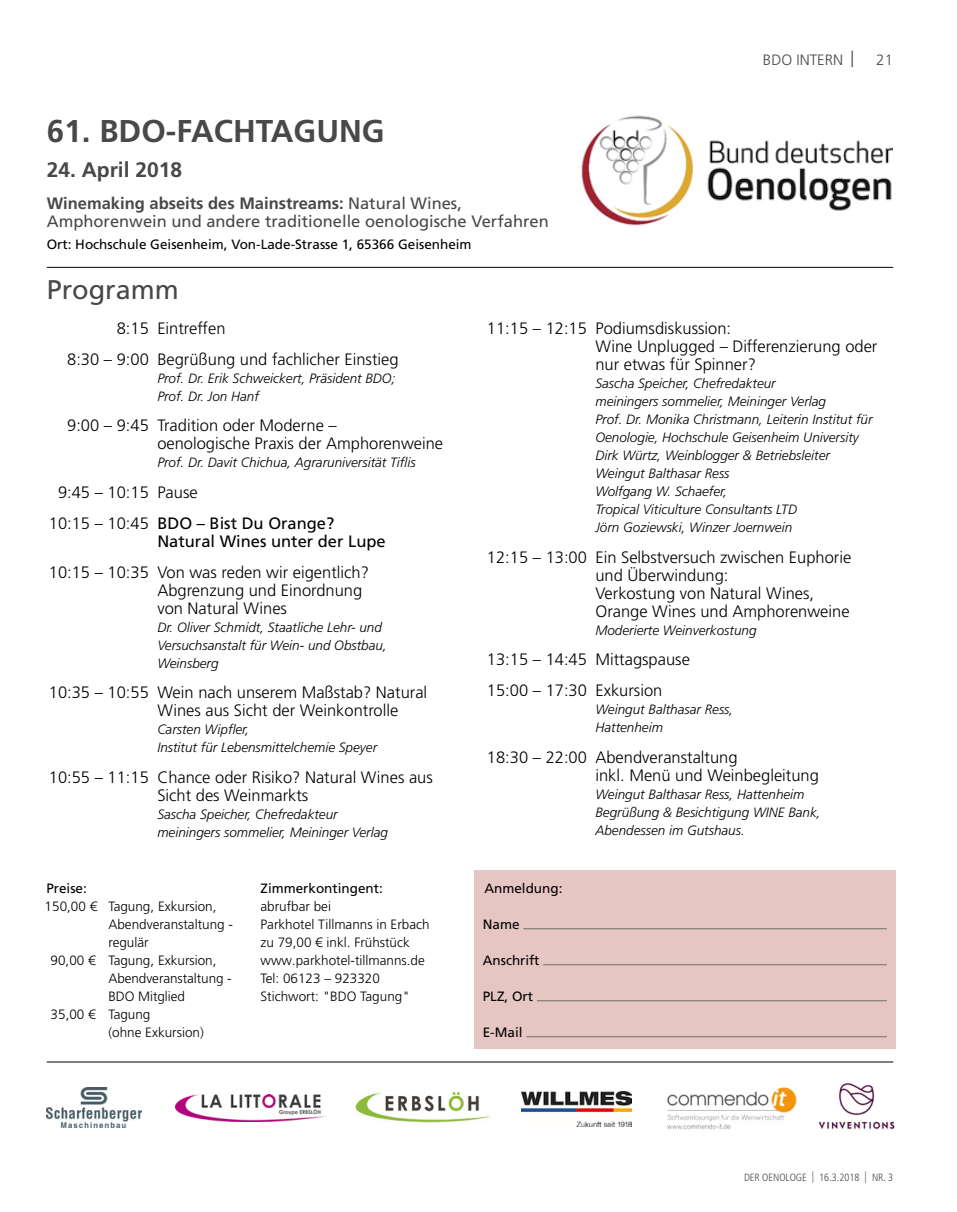
<style>
.page{position:relative;width:957px;height:1212px;background:#fff}
.page>*{position:absolute;margin:0;border:0;box-sizing:border-box;transform-origin:0 0}
.t1{font:700 31.5px "Frutiger LT Pro";color:#484847}
.t2{font:27px "Frutiger LT Pro";color:#484847}
.t3{font:700 21px "Frutiger LT Pro";color:#484847}
.t4{font:300 16.5px/18px "Frutiger LT Pro";color:#000}
.t5{font:16.5px/18px "Frutiger LT Pro";color:#484847}
.t6{font:16.5px "Frutiger LT Pro";color:#000}
.t7{font:300 15px "Frutiger LT Pro";color:#484847}
.t8{font:italic 300 13.5px/18px "Frutiger LT Pro";color:#000}
.t9{font:300 13.5px/18px "Frutiger LT Pro";color:#000}
.t10{font:13.5px "Frutiger LT Pro";color:#000}
.t11{font:300 condensed 10.5px "Frutiger LT Pro";color:#484847}
.s1{font-size:16.5px}
.s2{font-weight:700}
.s3{font-weight:400}
.s4{font-size:11.55px}
</style>
<div class="page">
<div style="left:474px;top:870px;width:421px;height:178px;background:#e6c6c2"></div>
<img style="left:581px;top:115px;width:311px;height:111px">
<hr style="left:47px;top:267px;width:846px;height:1px;background:#000">
<hr style="left:523px;top:928px;width:364px;height:1px;background:#6e6e6e">
<hr style="left:543px;top:964px;width:344px;height:1px;background:#6e6e6e">
<hr style="left:537px;top:1000px;width:350px;height:1px;background:#6e6e6e">
<hr style="left:526px;top:1036px;width:361px;height:1px;background:#6e6e6e">
<hr style="left:47px;top:1061px;width:846px;height:1px;background:#000">
<img style="left:47px;top:1087px;width:95px;height:41px">
<img style="left:667px;top:1087px;width:130px;height:43px">
<img style="left:355px;top:1091px;width:136px;height:32px">
<img style="left:175px;top:1094px;width:151px;height:27px">
<img style="left:521px;top:1092px;width:110px;height:34px">
<img style="left:818px;top:1082px;width:77px;height:48px">
<p class="t7" style="left:763px;top:51px;width:93px">BDO INTERN <span class="s1">|</span></p>
<p class="t7" style="left:876px;top:51px;width:19px">21</p>
<h1 class="t1" style="left:47px;top:113px;width:339px">61. BDO-FACHTAGUNG</h1>
<h3 class="t3" style="left:47px;top:157px;width:137px">24. April 2018</h3>
<p class="t5" style="left:47px;top:194px;width:503px"><span class="s2">Winemaking abseits des Mainstreams:</span> Natural Wines,<br>Amphorenwein und andere traditionelle oenologische Verfahren</p>
<p class="t10" style="left:47px;top:236px;width:426px">Ort: Hochschule Geisenheim, Von-Lade-Strasse 1, 65366 Geisenheim</p>
<h2 class="t2" style="left:47px;top:274px;width:134px">Programm</h2>
<p class="t4" style="left:67px;top:313px;width:333px;line-height:30.8px;text-indent:50px">8:15 Eintreffen<br>8:30 – 9:00 Begrüßung und fachlicher Einstieg</p>
<p class="t8" style="left:157px;top:369px;width:240px">Prof. Dr. Erik Schweickert, Präsident BDO;<br>Prof. Dr. Jon Hanf</p>
<p class="t4" style="left:157px;top:417px;width:287px;text-indent:-90px">9:00 – 9:45 Tradition oder Moderne –<br>oenologische Praxis der Amphorenweine</p>
<p class="t8" style="left:157px;top:454px;width:260px">Prof. Dr. Davit Chichua, Agraruniversität Tiflis</p>
<p class="t4" style="left:49px;top:477px;width:287px;line-height:30.8px;text-indent:9px">9:45 – 10:15 Pause<br>10:15 – 10:45 <span class="s3">BDO – Bist Du Orange?</span></p>
<p class="t6" style="left:157px;top:531px;width:230px">Natural Wines unter der Lupe</p>
<p class="t4" style="left:157px;top:563px;width:213px;text-indent:-108px">10:15 – 10:35 Von was reden wir eigentlich?<br>Abgrenzung und Einordnung von Natural Wines</p>
<p class="t8" style="left:157px;top:618px;width:231px">Dr. Oliver Schmidt, Staatliche Lehr- und<br>Versuchsanstalt für Wein- und Obstbau,<br>Weinsberg</p>
<p class="t4" style="left:157px;top:684px;width:271px;text-indent:-108px">10:35 – 10:55 Wein nach unserem Maßstab? Natural<br>Wines aus Sicht der Weinkontrolle</p>
<p class="t8" style="left:157px;top:721px;width:221px">Carsten Wipfler,<br>Institut für Lebensmittelchemie Speyer</p>
<p class="t4" style="left:157px;top:768px;width:277px;text-indent:-108px">10:55 – 11:15 Chance oder Risiko? Natural Wines aus<br>Sicht des Weinmarkts</p>
<p class="t8" style="left:157px;top:806px;width:232px">Sascha Speicher, Chefredakteur meiningers sommelier, Meininger Verlag</p>
<p class="t4" style="left:595px;top:319px;width:283px;text-indent:-108px">11:15 – 12:15 Podiumsdiskussion:<br>Wine Unplugged – Differenzierung oder nur etwas für Spinner?</p>
<p class="t8" style="left:595px;top:374px;width:279px">Sascha Speicher, Chefredakteur<br>meiningers sommelier, Meininger Verlag<br>Prof. Dr. Monika Christmann, Leiterin Institut für Oenologie, Hochschule Geisenheim University Dirk Würtz, Weinblogger &amp; Betriebsleiter Weingut Balthasar Ress<br>Wolfgang W. Schaefer,<br>Tropical Viticulture Consultants LTD<br>Jörn Goziewski, Winzer Joernwein</p>
<p class="t4" style="left:595px;top:548px;width:257px;text-indent:-108px">12:15 – 13:00 Ein Selbstversuch zwischen Euphorie und Überwindung:<br>Verkostung von Natural Wines,<br>Orange Wines und Amphorenweine</p>
<p class="t8" style="left:595px;top:621px;width:163px">Moderierte Weinverkostung</p>
<p class="t4" style="left:487px;top:644px;width:204px;line-height:30.8px">13:15 – 14:45 Mittagspause<br>15:00 – 17:30 Exkursion</p>
<p class="t8" style="left:595px;top:700px;width:139px">Weingut Balthasar Ress,<br>Hattenheim</p>
<p class="t4" style="left:595px;top:748px;width:225px;text-indent:-108px">18:30 – 22:00 Abendveranstaltung<br>inkl. Menü und Weinbegleitung</p>
<p class="t8" style="left:595px;top:785px;width:227px">Weingut Balthasar Ress, Hattenheim<br>Begrüßung &amp; Besichtigung WINE Bank,<br>Abendessen im Gutshaus.</p>
<p class="t10" style="left:46px;top:880px;width:42px">Preise:</p>
<p class="t9" style="left:45px;top:897px;width:173px">150,00 € Tagung, Exkursion,</p>
<p class="t9" style="left:108px;top:915px;width:126px">Abendveranstaltung -</p>
<p class="t9" style="left:108px;top:933px;width:42px">regulär</p>
<p class="t9" style="left:51px;top:951px;width:167px">90,00 € Tagung, Exkursion,</p>
<p class="t9" style="left:108px;top:969px;width:125px">Abendveranstaltung -</p>
<p class="t9" style="left:108px;top:987px;width:78px">BDO Mitglied</p>
<p class="t9" style="left:51px;top:1005px;width:101px">35,00 € Tagung</p>
<p class="t9" style="left:108px;top:1023px;width:97px">(ohne Exkursion)</p>
<p class="t10" style="left:260px;top:880px;width:124px">Zimmerkontingent:</p>
<p class="t9" style="left:260px;top:897px;width:171px">abrufbar bei<br>Parkhotel Tillmanns in Erbach zu 79,00 € inkl. Frühstück www.parkhotel-tillmanns.de<br>Tel: 06123 – 923320<br>Stichwort: "BDO Tagung"</p>
<p class="t10" style="left:484px;top:880px;width:80px">Anmeldung:</p>
<p class="t10" style="left:483px;top:916px;width:38px">Name</p>
<p class="t10" style="left:483px;top:952px;width:58px">Anschrift</p>
<p class="t10" style="left:483px;top:988px;width:52px">PLZ, Ort</p>
<p class="t10" style="left:483px;top:1024px;width:41px">E-Mail</p>
<p class="t11" style="left:744px;top:1171px;width:151px">DER OENOLOGE <span class="s4">|</span> 16.3.2018 <span class="s4">|</span> NR. 3</p>
</div>
